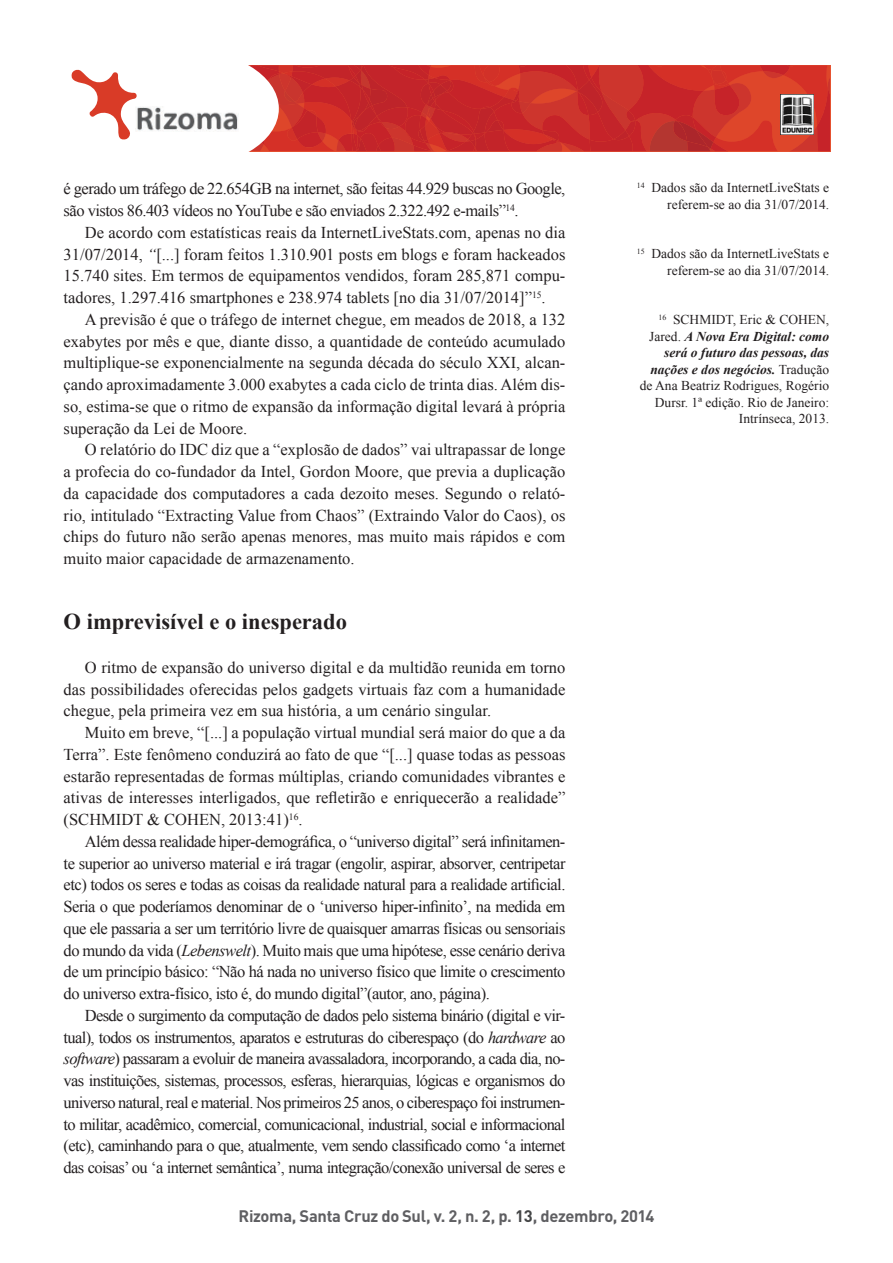
<style>
.page{position:relative;width:893px;height:1263px;background:#fff}
.page>*{position:absolute;margin:0;border:0;box-sizing:border-box;transform-origin:0 0}
.t1{font:700 22.5px "Times New Roman";color:#231f20}
.t2{font:16.5px/21.8px "Times New Roman";color:#231f20;text-align:justify}
.t3{font:16.5px/21.8px "Times New Roman";letter-spacing:-.03em;color:#231f20}
.t4{font:700 16.5px "DIN Pro";letter-spacing:-.02em;color:#5f5f62}
.t5{font:13.5px/16.5px "Times New Roman";color:#231f20;text-align:right}
.s1{font-style:italic}
.s2{font-weight:700;font-style:italic}
.s3{color:#454647}
</style>
<div class="page">
<svg style="left:248px;top:65px;width:582px;height:87px"></svg>
<div style="left:88px;top:52px;width:188px;height:113px;background:#fff;border-radius:50%"></div>
<div style="left:85px;top:49px;width:194px;height:119px;border:6px solid #fff;border-radius:50%"></div>
<img style="left:780px;top:95px;width:34px;height:40px">
<img style="left:137px;top:107px;width:101px;height:24px">
<svg style="left:71px;top:69px;width:66px;height:71px"></svg>
<p class="t3" style="left:64px;top:178px;width:503px">é gerado um tráfego de 22.654GB na internet, são feitas 44.929 buscas no Google, são vistos 86.403 vídeos no YouTube e são enviados 2.322.492 e-mails”<sup>14</sup>.</p>
<p class="t2" style="left:64px;top:221px;width:503px;text-indent:21px">De acordo com estatísticas reais da InternetLiveStats.com, apenas no dia 31/07/2014, <span class="s1">“</span>[...] foram feitos 1.310.901 posts em blogs e foram hackeados 15.740 sites. Em termos de equipamentos vendidos, foram 285,871 compu&shy;tadores, 1.297.416 smartphones e 238.974 tablets [no dia 31/07/2014]”<sup>15</sup>.</p>
<p class="t2" style="left:64px;top:308px;width:503px;text-indent:21px">A previsão é que o tráfego de internet chegue, em meados de 2018, a 132 exabytes por mês e que, diante disso, a quantidade de conteúdo acumulado multiplique-se exponencialmente na segunda década do século XXI, alcan&shy;çando aproximadamente 3.000 exabytes a cada ciclo de trinta dias. Além dis&shy;so, estima-se que o ritmo de expansão da informação digital levará à própria superação da Lei de Moore.</p>
<p class="t2" style="left:64px;top:439px;width:503px;text-indent:21px">O relatório do IDC diz que a “explosão de dados” vai ultrapassar de longe a profecia do co-fundador da Intel, Gordon Moore, que previa a duplicação da capacidade dos computadores a cada dezoito meses. Segundo o relató&shy;rio, intitulado “Extracting Value from Chaos” (Extraindo Valor do Caos), os chips do futuro não serão apenas menores, mas muito mais rápidos e com muito maior capacidade de armazenamento.</p>
<h1 class="t1" style="left:64px;top:606px;width:285px">O imprevisível e o inesperado</h1>
<p class="t2" style="left:64px;top:656px;width:503px;text-indent:21px">O ritmo de expansão do universo digital e da multidão reunida em torno das possibilidades oferecidas pelos gadgets virtuais faz com a humanidade chegue, pela primeira vez em sua história, a um cenário singular.</p>
<p class="t2" style="left:64px;top:721px;width:503px;text-indent:21px">Muito em breve, “[...] a população virtual mundial será maior do que a da Terra”. Este fenômeno conduzirá ao fato de que “[...] quase todas as pessoas estarão representadas de formas múltiplas, criando comunidades vibrantes e ativas de interesses interligados, que refletirão e enriquecerão a realidade” (SCHMIDT &amp; COHEN, 2013:41)<sup>16</sup>.</p>
<p class="t2" style="left:64px;top:830px;width:503px;text-indent:21px">Além dessa realidade hiper-demográfica, o “universo digital” será infinitamen&shy;te superior ao universo material e irá tragar (engolir, aspirar, absorver, centripetar etc) todos os seres e todas as coisas da realidade natural para a realidade artificial.<br>Seria o que poderíamos denominar de o ‘universo hiper-infinito’, na medida em que ele passaria a ser um território livre de quaisquer amarras físicas ou sensoriais do mundo da vida (<span class="s1">Lebenswelt</span>). Muito mais que uma hipótese, esse cenário deriva de um princípio básico: “Não há nada no universo físico que limite o crescimento do universo extra-físico, isto é, do mundo digital”(autor, ano, página).</p>
<p class="t2" style="left:64px;top:1004px;width:503px;text-indent:21px">Desde o surgimento da computação de dados pelo sistema binário (digital e vir&shy;tual), todos os instrumentos, aparatos e estruturas do ciberespaço (do <span class="s1">hardware</span> ao <span class="s1">software</span>) passaram a evoluir de maneira avassaladora, incorporando, a cada dia, no&shy;vas instituições, sistemas, processos, esferas, hierarquias, lógicas e organismos do universo natural, real e material. Nos primeiros 25 anos, o ciberespaço foi instrumen&shy;to militar, acadêmico, comercial, comunicacional, industrial, social e informacional (etc), caminhando para o que, atualmente, vem sendo classificado como ‘a internet das coisas’ ou ‘a internet semântica’, numa integração/conexão universal de seres e</p>
<p class="t5" style="left:637px;top:179px;width:194px"><sup>14</sup> Dados são da InternetLiveStats e referem-se ao dia 31/07/2014.</p>
<p class="t5" style="left:637px;top:245px;width:194px"><sup>15</sup> Dados são da InternetLiveStats e referem-se ao dia 31/07/2014.</p>
<p class="t5" style="left:640px;top:311px;width:191px"><sup>16</sup> SCHMIDT, Eric &amp; COHEN,<br>Jared. <span class="s2">A Nova Era Digital: como será o futuro das pessoas, das nações e dos negócios.</span> Tradução de Ana Beatriz Rodrigues, Rogério<br>Dursr. 1ª edição. Rio de Janeiro:<br>Intrínseca, 2013.</p>
<p class="t4" style="left:239px;top:1205px;width:417px">Rizoma, Santa Cruz do Sul, v. 2, n. 2, p. <span class="s3">13</span>, dezembro, 2014</p>
</div>
